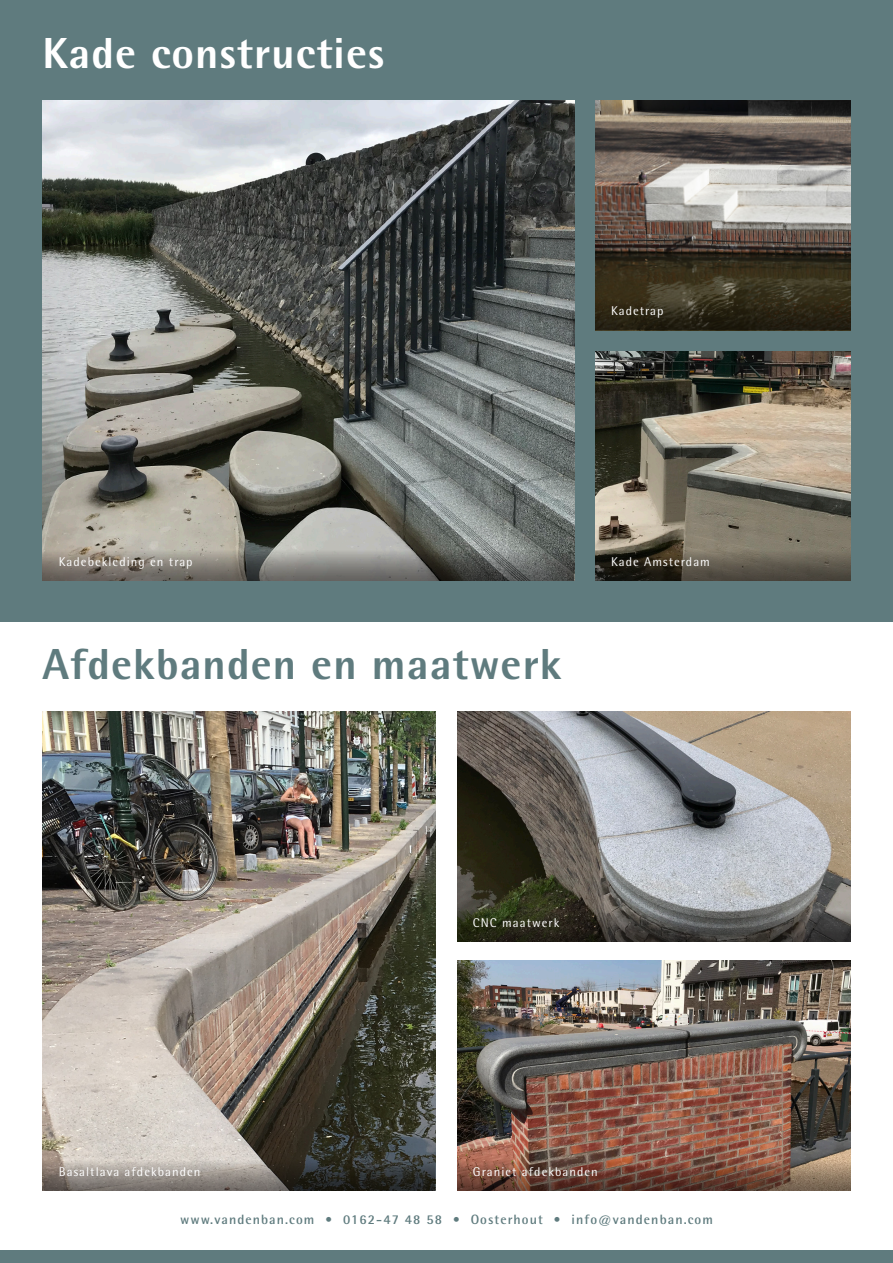
<style>
.page{position:relative;width:893px;height:1263px;background:#fff}
.page>*{position:absolute;margin:0;border:0;box-sizing:border-box;transform-origin:0 0}
.t1{font:800 43.5px "Rotis Semi Sans Std";letter-spacing:.025em;color:#5f7b7e}
.t2{font:800 43.5px "Rotis Semi Sans Std";letter-spacing:.025em;color:#fff}
.t3{font:700 13.5px "Rotis Semi Sans Std";letter-spacing:.08em;color:#5f7b7e}
.Onderschrift_product{font:12.75px "Rotis Semi Sans Std";letter-spacing:.08em;color:#fff}
</style>
<div class="page">
<div style="left:0;top:0;width:893px;height:622px;background:#5f7b7e"></div>
<img style="left:43px;top:101px;width:531px;height:441px">
<img style="left:43px;top:711px;width:393px;height:480px">
<img style="left:457px;top:711px;width:393px;height:192px">
<img style="left:457px;top:961px;width:393px;height:191px">
<img style="left:595px;top:101px;width:255px;height:191px">
<img style="left:595px;top:351px;width:255px;height:191px">
<svg style="left:43px;top:542px;width:531px;height:38px;background:#7e7c76"></svg>
<svg style="left:43px;top:1152px;width:392px;height:39px;background:#726e68"></svg>
<svg style="left:595px;top:292px;width:255px;height:38px;background:#2f2918"></svg>
<svg style="left:595px;top:542px;width:255px;height:38px;background:#585346"></svg>
<svg style="left:457px;top:903px;width:393px;height:38px;background:#4a4942"></svg>
<svg style="left:457px;top:1152px;width:393px;height:39px;background:#775243"></svg>
<div style="left:0;top:1250px;width:893px;height:13px;background:#5f7b7e"></div>
<p class="t2" style="left:43px;top:26px;width:343px">Kade constructies</p>
<p class="Onderschrift_product" style="left:611px;top:304px;width:54px">Kadetrap</p>
<p class="Onderschrift_product" style="left:59px;top:554px;width:135px">Kadebekleding en trap</p>
<p class="t1" style="left:43px;top:637px;width:521px">Afdekbanden en maatwerk</p>
<p class="Onderschrift_product" style="left:611px;top:554px;width:100px">Kade Amsterdam</p>
<p class="Onderschrift_product" style="left:473px;top:915px;width:88px">CNC maatwerk</p>
<p class="Onderschrift_product" style="left:59px;top:1164px;width:143px">Basaltlava afdekbanden</p>
<p class="Onderschrift_product" style="left:473px;top:1164px;width:126px">Graniet afdekbanden</p>
<p class="t3" style="left:180px;top:1211px;width:534px">www.vandenban.com • 0162-47 48 58 • Oosterhout • info@vandenban.com</p>
</div>
